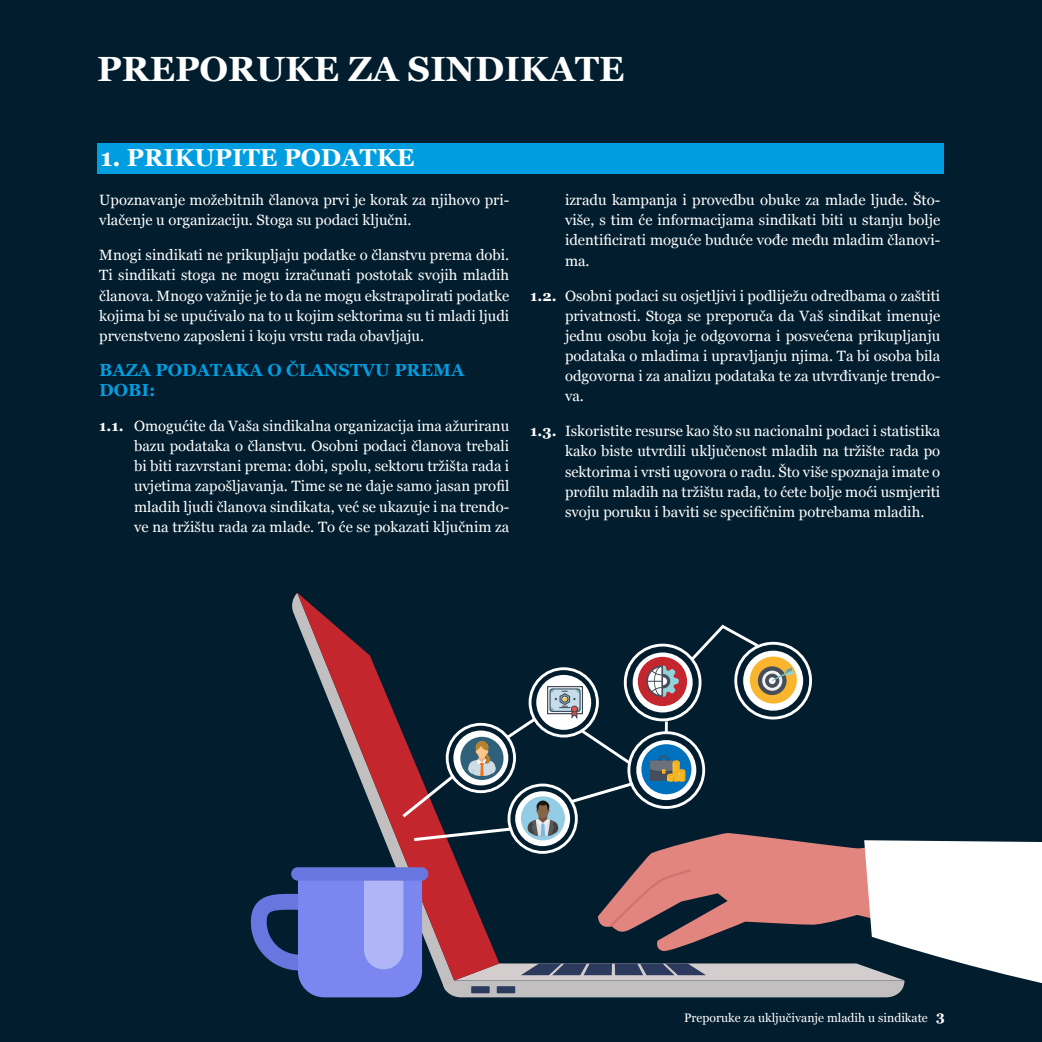
<style>
.page{position:relative;width:1042px;height:1042px;background:#021d2e}
.page>*{position:absolute;margin:0;border:0;box-sizing:border-box;transform-origin:0 0}
.t1{font:700 35px "Georgia";color:#fff}
.t2{font:700 24.5px "Georgia";color:#fff}
.t3{font:700 17.5px/20.1px "Georgia";color:#009ee0}
.t4{font:14.88px/20.1px "Georgia";color:#fff;text-align:justify}
.t5{font:12.25px "Georgia";color:#fff}
.s1{font-weight:700}
.s2{font-weight:700;font-size:14px}
</style>
<div class="page">
<div style="left:97px;top:143px;width:847px;height:30px;background:#009ee0"></div>
<svg style="left:297px;top:593px;width:37px;height:31px"></svg>
<svg style="left:251px;top:624px;width:791px;height:373px"></svg>
<h1 class="t1" style="left:97px;top:43px;width:528px">PREPORUKE ZA SINDIKATE</h1>
<h2 class="t2" style="left:101px;top:139px;width:315px">1. PRIKUPITE PODATKE</h2>
<p class="t4" style="left:99px;top:189px;width:411px">Upoznavanje možebitnih članova prvi je korak za njihovo pri&shy;vlačenje u organizaciju. Stoga su podaci ključni.</p>
<p class="t4" style="left:99px;top:244px;width:411px">Mnogi sindikati ne prikupljaju podatke o članstvu prema dobi.<br>Ti sindikati stoga ne mogu izračunati postotak svojih mladih članova. Mnogo važnije je to da ne mogu ekstrapolirati podatke kojima bi se upućivalo na to u kojim sektorima su ti mladi ljudi prvenstveno zaposleni i koju vrstu rada obavljaju.</p>
<p class="t3" style="left:99px;top:359px;width:366px">BAZA PODATAKA O ČLANSTVU PREMA<br>DOBI:</p>
<p class="t4" style="left:134px;top:415px;width:377px;text-indent:-35px"><span class="s1">1.1.</span> Omogućite da Vaša sindikalna organizacija ima ažuriranu bazu podataka o članstvu. Osobni podaci članova trebali bi biti razvrstani prema: dobi, spolu, sektoru tržišta rada i uvjetima zapošljavanja. Time se ne daje samo jasan profil mladih ljudi članova sindikata, već se ukazuje i na trendo&shy;ve na tržištu rada za mlade. To će se pokazati ključnim za</p>
<p class="t4" style="left:565px;top:189px;width:377px">izradu kampanja i provedbu obuke za mlade ljude. Što&shy;više, s tim će informacijama sindikati biti u stanju bolje identificirati moguće buduće vođe među mladim članovi&shy;ma.</p>
<p class="t4" style="left:565px;top:285px;width:377px;text-indent:-35px"><span class="s1">1.2.</span> Osobni podaci su osjetljivi i podliježu odredbama o zaštiti privatnosti. Stoga se preporuča da Vaš sindikat imenuje jednu osobu koja je odgovorna i posvećena prikupljanju podataka o mladima i upravljanju njima. Ta bi osoba bila odgovorna i za analizu podataka te za utvrđivanje trendo&shy;va.</p>
<p class="t4" style="left:565px;top:420px;width:377px;text-indent:-35px"><span class="s1">1.3.</span> Iskoristite resurse kao što su nacionalni podaci i statistika kako biste utvrdili uključenost mladih na tržište rada po sektorima i vrsti ugovora o radu. Što više spoznaja imate o profilu mladih na tržištu rada, to ćete bolje moći usmjeriti svoju poruku i baviti se specifičnim potrebama mladih.</p>
<p class="t5" style="left:684px;top:1008px;width:262px">Preporuke za uključivanje mladih u sindikate <span class="s2">3</span></p>
</div>
